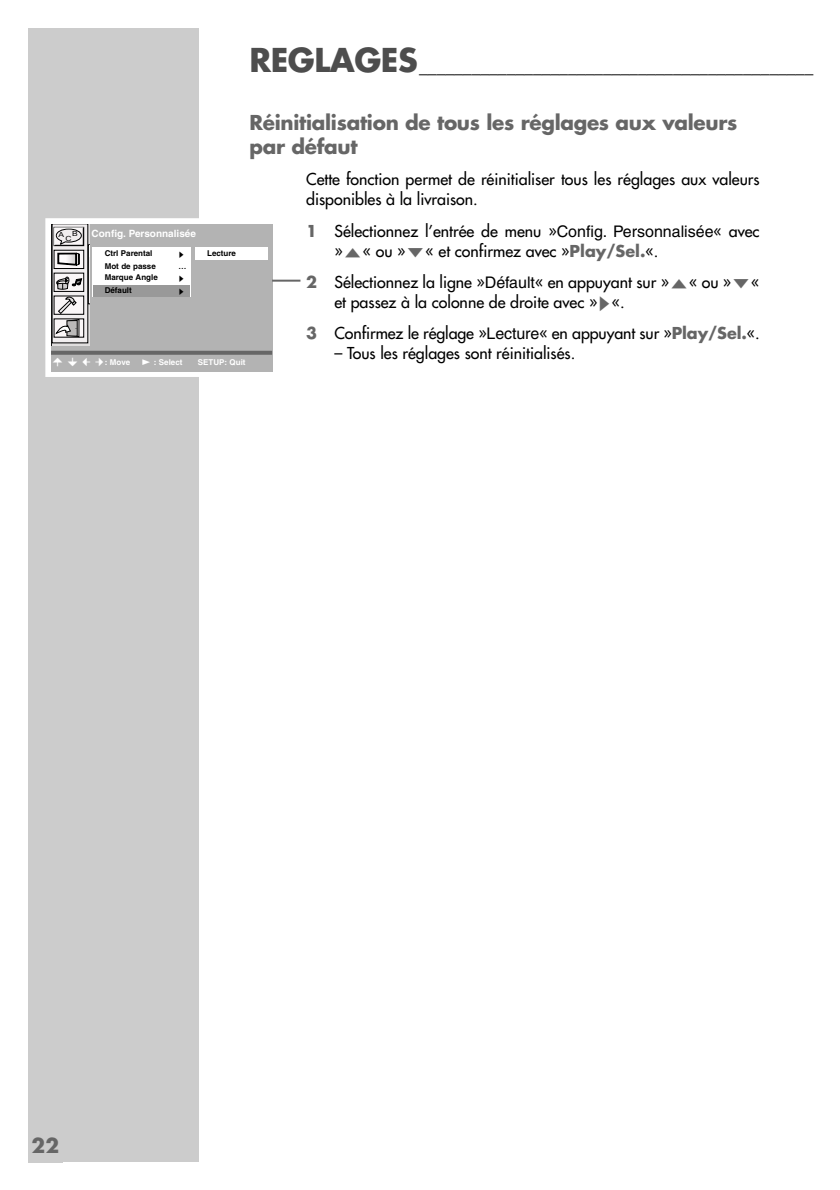
<style>
.page{position:relative;width:840px;height:1190px;background:#fff}
.page>*{position:absolute;margin:0;border:0;box-sizing:border-box;transform-origin:0 0}
.t1{font:700 20px/24px "Futura";letter-spacing:-.015em;color:#666}
.t2{font:700 18px "Futura";color:#4d4d4d}
.t3{font:16px/20px "Futura";color:#000}
.t4{font:700 10px "Helvetica";color:#fff}
.t5{font:700 8px "Helvetica";color:#000}
.t6{font:700 8px "Helvetica";color:#fff}
.t7{font:700 condensed 8px "Helvetica";color:#000}
.t8{font:7px "Arial";color:#000;scale:1.21 1}
.t9{font:6px "Grund Son Se";color:#000}
.s1{font-size:32px}
.s2{font-weight:700;color:#666}
.s3{font-family:"Helvetica"}
.s4{font-family:"Grund Son Se";font-size:14px;color:#666}
.s5{font-family:"Grund Son Se";font-weight:400}
</style>
<div class="page">
<div style="left:28px;top:28px;width:170px;height:1134px;background:#ccc"></div>
<div style="left:45px;top:218px;width:227px;height:159px;border:6px solid #fff"></div>
<div style="left:51px;top:224px;width:221px;height:147px;background:#b3b3b3"></div>
<hr style="left:272px;top:280px;width:28px;height:2px;background:#666">
<svg style="left:52px;top:224px;width:38px;height:122px;background:#b0aeaf"></svg>
<svg style="left:51px;top:351px;width:221px;height:4px"></svg>
<div style="left:92px;top:248px;width:99px;height:49px;background:#fff"></div>
<div style="left:93px;top:285px;width:97px;height:12px;background:#999"></div>
<div style="left:196px;top:248px;width:72px;height:12px;background:#fff"></div>
<p class="t2" style="left:249px;top:57px;width:565px"><span class="s1">REGLAGES</span>_____________________________________________</p>
<p class="t1" style="left:249px;top:112px;width:490px">Réinitialisation de tous les réglages aux valeurs par défaut</p>
<p class="t3" style="left:306px;top:171px;width:455px">Cette fonction permet de réinitialiser tous les réglages aux valeurs disponibles à la livraison.</p>
<p class="t3" style="left:334px;top:222px;width:427px;text-indent:-28px"><span class="s2">1</span> Sélectionnez l’entrée de menu »<span class="s3">Config. Personnalisée</span>« avec »<span class="s4">A</span>« ou »<span class="s4">S</span>« et confirmez avec »<span class="s2">Play/Sel.</span>«.</p>
<p class="t3" style="left:334px;top:273px;width:427px;text-indent:-28px"><span class="s2">2</span> Sélectionnez la ligne »<span class="s3">Défault</span>« en appuyant sur »<span class="s4">A</span>« ou »<span class="s4">S</span>« et passez à la colonne de droite avec »<span class="s4">S</span>«.</p>
<p class="t3" style="left:306px;top:325px;width:455px"><span class="s2">3</span> Confirmez le réglage »<span class="s3">Lecture</span>« en appuyant sur »<span class="s2">Play/Sel.</span>«.</p>
<p class="t3" style="left:334px;top:345px;width:242px">– Tous les réglages sont réinitialisés.</p>
<p class="t8" style="left:72px;top:230px;width:6px">B</p>
<p class="t4" style="left:92px;top:230px;width:106px">Config. Personnalisée</p>
<p class="t8" style="left:58px;top:231px;width:6px">A</p>
<p class="t8" style="left:65px;top:235px;width:7px">C</p>
<p class="t5" style="left:105px;top:251px;width:49px">Ctrl Parental</p>
<p class="t9" style="left:178px;top:251px;width:8px">S</p>
<p class="t5" style="left:105px;top:263px;width:53px">Mot de passe</p>
<p class="t7" style="left:178px;top:263px;width:9px">...</p>
<p class="t5" style="left:105px;top:275px;width:55px">Marque Angle</p>
<p class="t9" style="left:178px;top:275px;width:8px">S</p>
<p class="t5" style="left:105px;top:287px;width:29px">Défault</p>
<p class="t9" style="left:178px;top:288px;width:8px">S</p>
<p class="t5" style="left:207px;top:251px;width:30px">Lecture</p>
<p class="t6" style="left:52px;top:360px;width:80px"><span class="s5">\ ˜ Œ Æ</span>: Move</p>
<p class="t6" style="left:154px;top:360px;width:30px">: Select</p>
<p class="t6" style="left:198px;top:360px;width:49px">SETUP: Quit</p>
<p class="t1" style="left:32px;top:1135px;width:29px">22</p>
</div>
